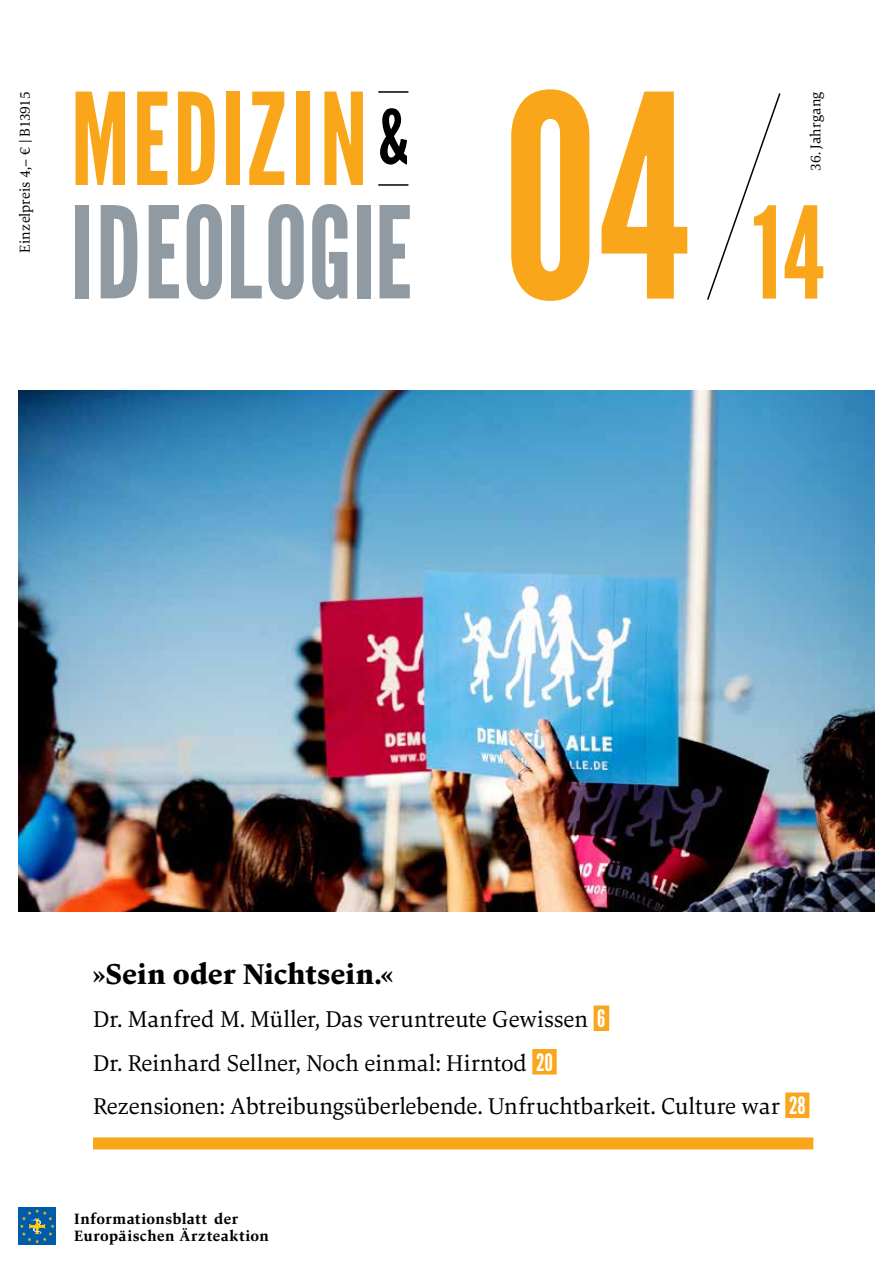
<style>
.page{position:relative;width:893px;height:1263px;background:#fff}
.page>*{position:absolute;margin:0;border:0;box-sizing:border-box;transform-origin:0 0}
.t1{font:127.05px/113.4px "League Gothic";letter-spacing:.02em;color:#faa61a;scale:.96 1}
.t2{font:800 30px "Carat";letter-spacing:.005em;color:#000;scale:.96 1}
.t3{font:24px/43.5px "Carat";letter-spacing:-.005em;color:#000;scale:.96 1}
.t4{font:700 15.75px/16.5px "Carat";letter-spacing:.03em;color:#000;scale:.96 1}
.t5{font:15px "Carat";color:#000;scale:.96 1}
.s1{color:#909aa3}
.s2{font-size:281.7px}
.s3{font-family:"League Gothic";color:#fff}
</style>
<div class="page">
<img style="left:19px;top:391px;width:855px;height:521px">
<hr style="left:378px;top:184px;width:30px;height:2px;background:#000">
<hr style="left:378px;top:91px;width:30px;height:2px;background:#000">
<svg style="left:707px;top:93px;width:74px;height:207px"></svg>
<div style="left:19px;top:1208px;width:37px;height:37px;background:#005bab"></div>
<svg style="left:20px;top:1209px;width:35px;height:35px"></svg>
<div style="left:93px;top:1137px;width:720px;height:12px;background:#faa61a"></div>
<div style="left:594px;top:1005px;width:15px;height:26px;background:#faa61a"></div>
<div style="left:532px;top:1049px;width:25px;height:25px;background:#faa61a"></div>
<div style="left:785px;top:1092px;width:24px;height:26px;background:#faa61a"></div>
<p class="t5" style="left:15px;top:253px;width:169px;rotate:-90deg">Einzelpreis 4,– € | B13915</p>
<h1 class="t1" style="left:71px;top:84px;width:786px">MEDIZIN <sup>&amp;<br></sup><span class="s1">IDEOLOGIE</span> <span class="s2">04</span> 14</h1>
<p class="t5" style="left:806px;top:171px;width:84px;rotate:-90deg">36. Jahrgang</p>
<p class="t2" style="left:93px;top:953px;width:314px">»Sein oder Nichtsein.«</p>
<p class="t3" style="left:93px;top:997px;width:744px">Dr. Manfred M. Müller, Das veruntreute Gewissen <span class="s3">6<br></span>Dr. Reinhard Sellner, Noch einmal: Hirntod <span class="s3">20<br></span>Rezensionen: Abtreibungsüberlebende. Unfruchtbarkeit. Culture war <span class="s3">28</span></p>
<p class="t4" style="left:74px;top:1210px;width:204px">Informationsblatt der<br>Europäischen Ärzteaktion</p>
</div>
